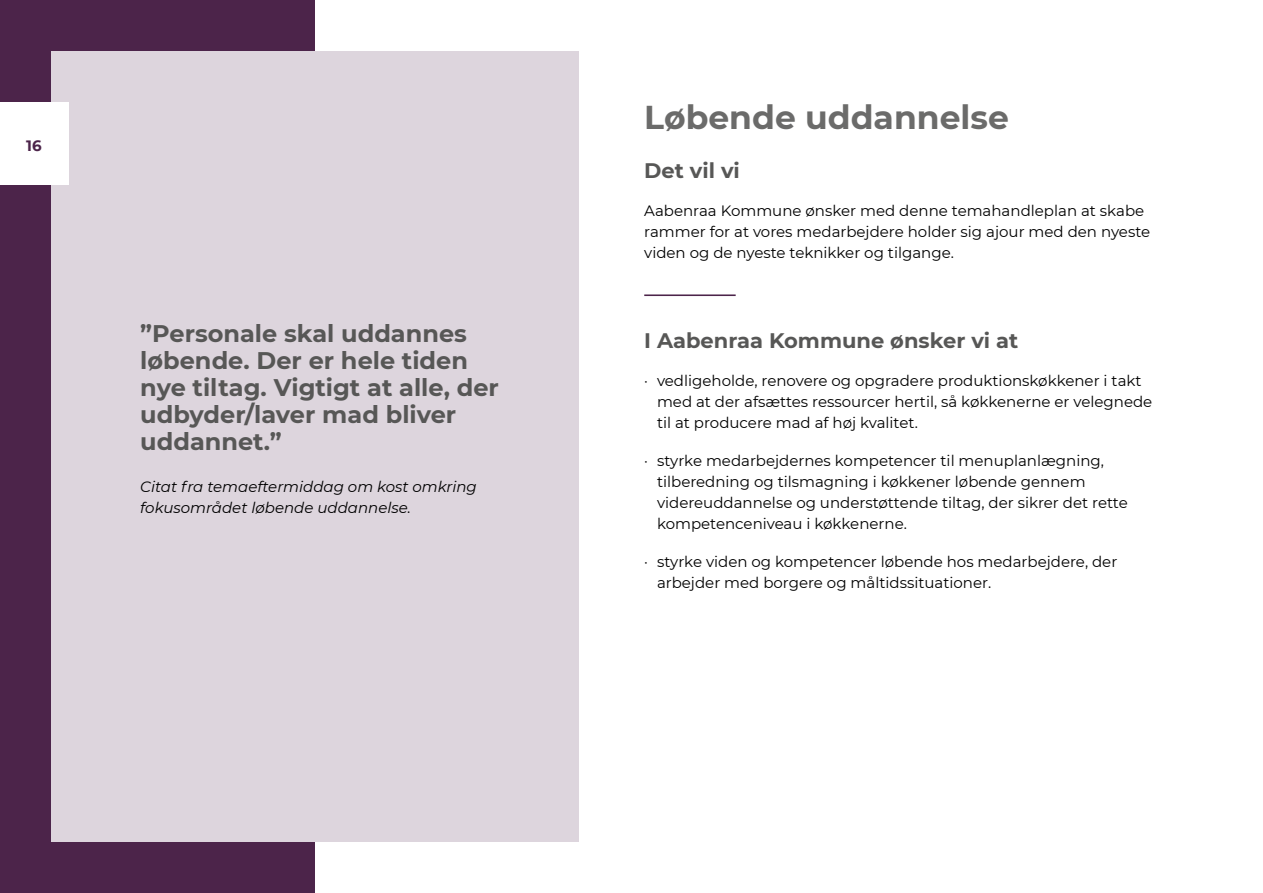
<style>
.page{position:relative;width:1263px;height:893px;background:#fff}
.page>*{position:absolute;margin:0;border:0;box-sizing:border-box;transform-origin:0 0}
.H1_overskrift{font:700 33px "Montserrat";color:#6b6b6a}
.p_citatboks{font:700 24px/27px "Montserrat";color:#575756}
.p_citatboks-2{font:700 21px "Montserrat";color:#575756}
.p_Indrykning{font:15px/21px "Montserrat";color:#000}
.p_Brødtekst{font:15px/21px "Montserrat";color:#000}
.p_Brødtekst-2{font:italic 15px/21px "Montserrat";color:#000}
.t1{font:700 15px "Montserrat";color:#4c244a}
</style>
<div class="page">
<div style="left:0;top:0;width:315px;height:893px;background:#4c244a"></div>
<div style="left:51px;top:51px;width:527px;height:791px;background:#ddd5dd"></div>
<hr style="left:644px;top:294px;width:92px;height:2px;background:#4c244a">
<div style="left:0;top:102px;width:68px;height:83px;background:#fff"></div>
<p class="t1" style="left:26px;top:135px;width:17px">16</p>
<p class="p_citatboks" style="left:140px;top:319px;width:360px">”Personale skal uddannes løbende. Der er hele tiden nye tiltag. Vigtigt at alle, der udbyder/laver mad bliver uddannet.”</p>
<p class="p_Brødtekst-2" style="left:140px;top:476px;width:338px">Citat fra temaeftermiddag om kost omkring fokusområdet løbende uddannelse.</p>
<h1 class="H1_overskrift" style="left:644px;top:93px;width:366px">Løbende uddannelse</h1>
<p class="p_citatboks-2" style="left:644px;top:155px;width:97px">Det vil vi</p>
<p class="p_Brødtekst" style="left:644px;top:199px;width:507px">Aabenraa Kommune ønsker med denne temahandleplan at skabe rammer for at vores medarbejdere holder sig ajour med den nyeste viden og de nyeste teknikker og tilgange.</p>
<p class="p_citatboks-2" style="left:644px;top:325px;width:375px">I Aabenraa Kommune ønsker vi at</p>
<p class="p_Indrykning" style="left:657px;top:369px;width:497px;text-indent:-13px">· vedligeholde, renovere og opgradere produktionskøkkener i takt med at der afsættes ressourcer hertil, så køkkenerne er velegnede til at producere mad af høj kvalitet.</p>
<p class="p_Indrykning" style="left:657px;top:449px;width:472px;text-indent:-13px">· styrke medarbejdernes kompetencer til menuplanlægning, tilberedning og tilsmagning i køkkener løbende gennem videreuddannelse og understøttende tiltag, der sikrer det rette kompetenceniveau i køkkenerne.</p>
<p class="p_Indrykning" style="left:657px;top:550px;width:462px;text-indent:-13px">· styrke viden og kompetencer løbende hos medarbejdere, der arbejder med borgere og måltidssituationer.</p>
</div>
